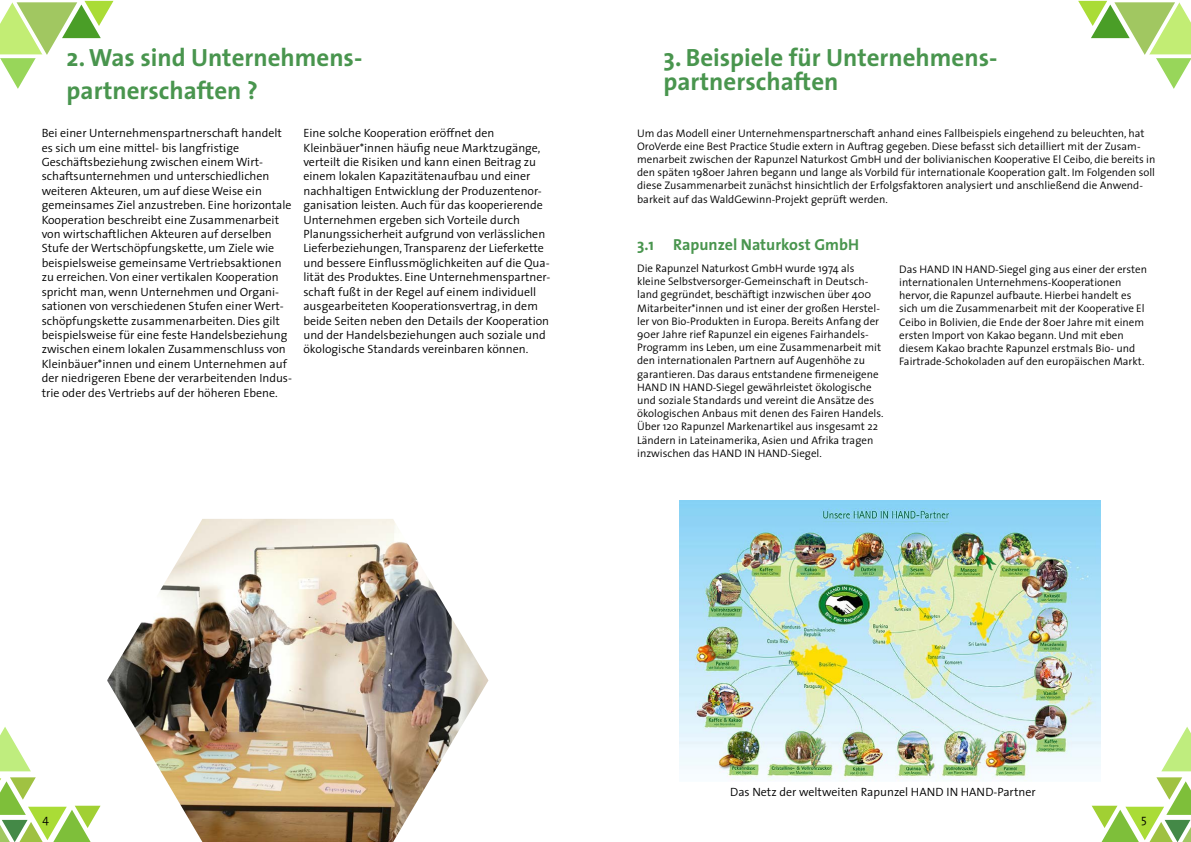
<style>
.page{position:relative;width:1191px;height:842px;background:#fff}
.page>*{position:absolute;margin:0;border:0;box-sizing:border-box;transform-origin:0 0}
.t1{font:700 25px/32.5px "The Sans";color:#49954e}
.t2{font:700 16px "The Sans";color:#49954e}
.t3{font:300 12px/14.4px "The Sans";color:#000}
.t4{font:300 11px/13.2px "The Sans";color:#000}
</style>
<div class="page">
<svg style="left:0;top:727px;width:101px;height:115px"></svg>
<svg style="left:1091px;top:719px;width:100px;height:123px"></svg>
<svg style="left:1078px;top:0;width:113px;height:89px"></svg>
<svg style="left:0;top:0;width:114px;height:89px"></svg>
<img style="left:107px;top:519px;width:381px;height:323px">
<img style="left:680px;top:501px;width:420px;height:280px">
<h1 class="t1" style="left:67px;top:42px;width:297px">2. Was sind Unternehmens&shy;partnerschaften ?</h1>
<p class="t3" style="left:42px;top:126px;width:252px">Bei einer Unternehmenspartnerschaft handelt es sich um eine mittel- bis langfristige Geschäftsbeziehung zwischen einem Wirt&shy;schaftsunternehmen und unterschiedlichen weiteren Akteuren, um auf diese Weise ein gemeinsames Ziel anzustreben. Eine horizontale Kooperation beschreibt eine Zusammenarbeit von wirtschaftlichen Akteuren auf derselben Stufe der Wertschöpfungskette, um Ziele wie beispielsweise gemeinsame Vertriebsaktionen zu erreichen. Von einer vertikalen Kooperation spricht man, wenn Unternehmen und Organi&shy;sationen von verschiedenen Stufen einer Wert&shy;schöpfungskette zusammenarbeiten. Dies gilt beispielsweise für eine feste Handelsbeziehung zwischen einem lokalen Zusammenschluss von Kleinbäuer*innen und einem Unternehmen auf der niedrigeren Ebene der verarbeitenden Indus&shy;trie oder des Vertriebs auf der höheren Ebene.</p>
<p class="t3" style="left:303px;top:126px;width:248px">Eine solche Kooperation eröffnet den Kleinbäuer*innen häufig neue Marktzugänge, verteilt die Risiken und kann einen Beitrag zu einem lokalen Kapazitätenaufbau und einer nachhaltigen Entwicklung der Produzentenor&shy;ganisation leisten. Auch für das kooperierende Unternehmen ergeben sich Vorteile durch Planungssicherheit aufgrund von verlässlichen Lieferbeziehungen, Transparenz der Lieferkette und bessere Einflussmöglichkeiten auf die Qua&shy;lität des Produktes. Eine Unternehmenspartner&shy;schaft fußt in der Regel auf einem individuell ausgearbeiteten Kooperationsvertrag, in dem beide Seiten neben den Details der Kooperation und der Handelsbeziehungen auch soziale und ökologische Standards vereinbaren können.</p>
<h1 class="t1" style="left:663px;top:46px;width:335px;line-height:24px">3. Beispiele für Unternehmens&shy;partnerschaften</h1>
<p class="t4" style="left:637px;top:126px;width:520px">Um das Modell einer Unternehmenspartnerschaft anhand eines Fallbeispiels eingehend zu beleuchten, hat OroVerde eine Best Practice Studie extern in Auftrag gegeben. Diese befasst sich detailliert mit der Zusam&shy;menarbeit zwischen der Rapunzel Naturkost GmbH und der bolivianischen Kooperative El Ceibo, die bereits in den späten 1980er Jahren begann und lange als Vorbild für internationale Kooperation galt. Im Folgenden soll diese Zusammenarbeit zunächst hinsichtlich der Erfolgsfaktoren analysiert und anschließend die Anwend&shy;barkeit auf das WaldGewinn-Projekt geprüft werden.</p>
<h2 class="t2" style="left:637px;top:234px;width:223px">3.1 Rapunzel Naturkost GmbH</h2>
<p class="t4" style="left:637px;top:262px;width:248px">Die Rapunzel Naturkost GmbH wurde 1974 als kleine Selbstversorger-Gemeinschaft in Deutsch&shy;land gegründet, beschäftigt inzwischen über 400<br>Mitarbeiter*innen und ist einer der großen Herstel&shy;ler von Bio-Produkten in Europa. Bereits Anfang der 90er Jahre rief Rapunzel ein eigenes Fairhandels-Programm ins Leben, um eine Zusammenarbeit mit den internationalen Partnern auf Augenhöhe zu garantieren. Das daraus entstandene firmeneigene HAND IN HAND-Siegel gewährleistet ökologische und soziale Standards und vereint die Ansätze des ökologischen Anbaus mit denen des Fairen Handels.<br>Über 120 Rapunzel Markenartikel aus insgesamt 22<br>Ländern in Lateinamerika, Asien und Afrika tragen inzwischen das HAND IN HAND-Siegel.</p>
<p class="t4" style="left:899px;top:263px;width:249px">Das HAND IN HAND-Siegel ging aus einer der ersten internationalen Unternehmens-Kooperationen hervor, die Rapunzel aufbaute. Hierbei handelt es sich um die Zusammenarbeit mit der Kooperative El Ceibo in Bolivien, die Ende der 80er Jahre mit einem ersten Import von Kakao begann. Und mit eben diesem Kakao brachte Rapunzel erstmals Bio- und Fairtrade-Schokoladen auf den europäischen Markt.</p>
<p class="t3" style="left:730px;top:785px;width:307px">Das Netz der weltweiten Rapunzel HAND IN HAND-Partner</p>
<p class="t3" style="left:43px;top:811px;width:8px">4</p>
<p class="t3" style="left:1141px;top:811px;width:7px">5</p>
</div>
